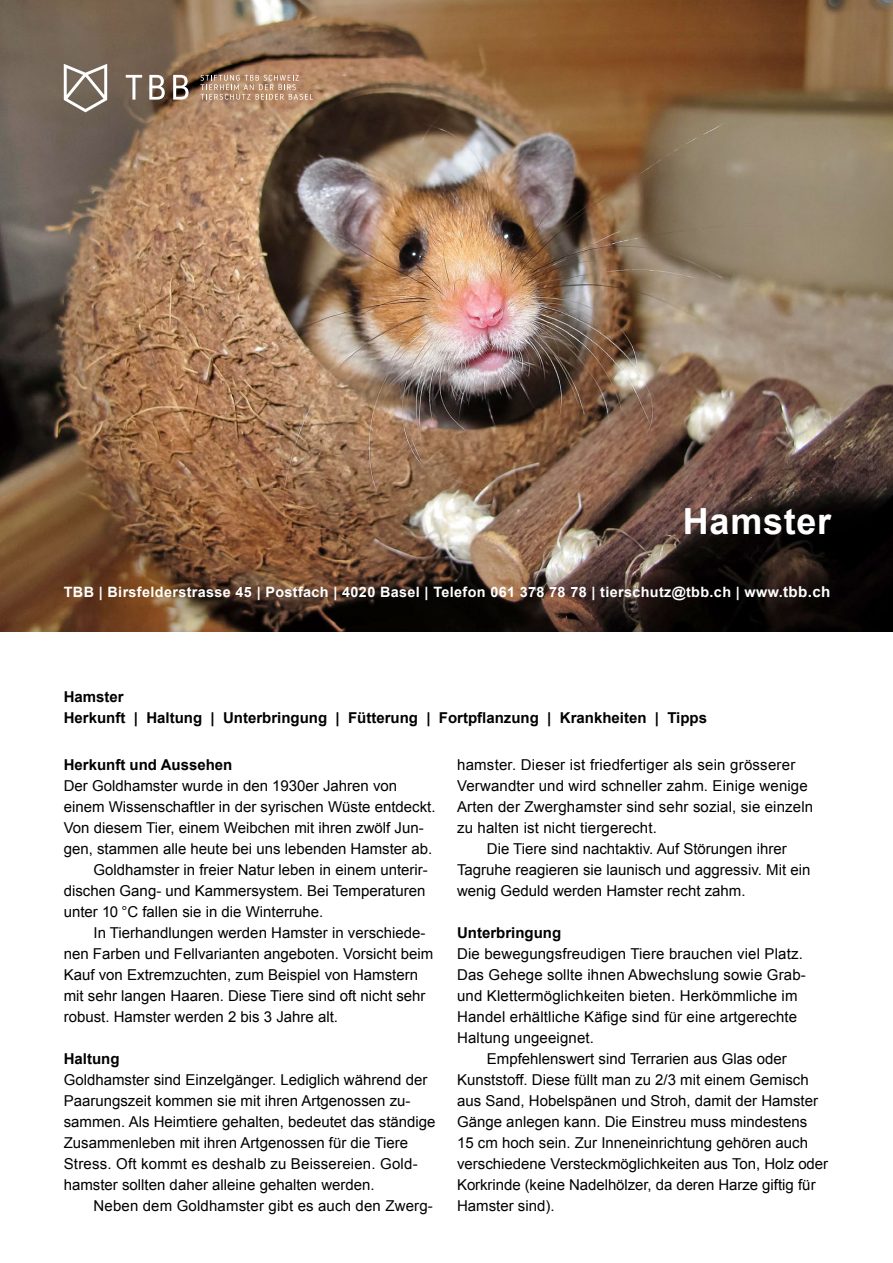
<style>
.page{position:relative;width:893px;height:1263px;background:#fff}
.page>*{position:absolute;margin:0;border:0;box-sizing:border-box;transform-origin:0 0}
.t1{font:700 36px "Arial";letter-spacing:.02em;color:#fff}
.t2{font:15px/21px "Arial";color:#000}
.t3{font:700 15px/21px "Arial";color:#000}
.t4{font:700 14.25px "Arial";letter-spacing:.025em;color:#fff}
.s1{font-size:15px}
</style>
<div class="page">
<img style="left:0;top:0;width:893px;height:631px">
<svg style="left:200px;top:75px;width:113px;height:25px;background:#ba987d"></svg>
<svg style="left:126px;top:75px;width:16px;height:25px"></svg>
<svg style="left:149px;top:75px;width:16px;height:25px"></svg>
<svg style="left:173px;top:75px;width:16px;height:25px"></svg>
<svg style="left:64px;top:64px;width:43px;height:48px"></svg>
<h1 class="t1" style="left:683px;top:498px;width:150px">Hamster</h1>
<p class="t4" style="left:64px;top:583px;width:768px">TBB | Birsfelderstrasse 45 | Postfach | 4020 Basel | Telefon 061 378 78 78 | tierschutz@tbb.ch | www.<span class="s1">tbb.ch</span></p>
<p class="t3" style="left:64px;top:687px;width:645px">Hamster<br>Herkunft | Haltung | Unterbringung | Fütterung | Fortpflanzung | Krankheiten | Tipps</p>
<p class="t3" style="left:64px;top:755px;width:170px">Herkunft und Aussehen</p>
<p class="t2" style="left:64px;top:775px;width:335px">Der Goldhamster wurde in den 1930er Jahren von</p>
<p class="t2" style="left:64px;top:796px;width:373px">einem Wissenschaftler in der syrischen Wüste entdeckt.</p>
<p class="t2" style="left:64px;top:817px;width:361px">Von diesem Tier, einem Weibchen mit ihren zwölf Jun-</p>
<p class="t2" style="left:64px;top:838px;width:370px">gen, stammen alle heute bei uns lebenden Hamster ab.</p>
<p class="t2" style="left:94px;top:859px;width:336px">Goldhamster in freier Natur leben in einem unterir-</p>
<p class="t2" style="left:64px;top:880px;width:363px">dischen Gang- und Kammersystem. Bei Temperaturen</p>
<p class="t2" style="left:64px;top:901px;width:261px">unter 10 °C fallen sie in die Winterruhe.</p>
<p class="t2" style="left:94px;top:922px;width:333px">In Tierhandlungen werden Hamster in verschiede-</p>
<p class="t2" style="left:64px;top:943px;width:371px">nen Farben und Fellvarianten angeboten. Vorsicht beim</p>
<p class="t2" style="left:64px;top:964px;width:356px">Kauf von Extremzuchten, zum Beispiel von Hamstern</p>
<p class="t2" style="left:64px;top:985px;width:363px">mit sehr langen Haaren. Diese Tiere sind oft nicht sehr</p>
<p class="t2" style="left:64px;top:1006px;width:276px">robust. Hamster werden 2 bis 3 Jahre alt.</p>
<p class="t3" style="left:64px;top:1049px;width:57px">Haltung</p>
<p class="t2" style="left:64px;top:1069px;width:373px">Goldhamster sind Einzelgänger. Lediglich während der Paarungszeit kommen sie mit ihren Artgenossen zu&shy;sammen. Als Heimtiere gehalten, bedeutet das ständige Zusammenleben mit ihren Artgenossen für die Tiere Stress. Oft kommt es deshalb zu Beissereien. Gold&shy;hamster sollten daher alleine gehalten werden.</p>
<p class="t2" style="left:94px;top:1195px;width:340px">Neben dem Goldhamster gibt es auch den Zwerg-</p>
<p class="t2" style="left:457px;top:754px;width:340px">hamster. Dieser ist friedfertiger als sein grösserer</p>
<p class="t2" style="left:457px;top:775px;width:352px">Verwandter und wird schneller zahm. Einige wenige</p>
<p class="t2" style="left:457px;top:796px;width:358px">Arten der Zwerghamster sind sehr sozial, sie einzeln</p>
<p class="t2" style="left:457px;top:817px;width:201px">zu halten ist nicht tiergerecht.</p>
<p class="t2" style="left:487px;top:838px;width:301px">Die Tiere sind nachtaktiv. Auf Störungen ihrer</p>
<p class="t2" style="left:457px;top:859px;width:355px">Tagruhe reagieren sie launisch und aggressiv. Mit ein</p>
<p class="t2" style="left:457px;top:880px;width:290px">wenig Geduld werden Hamster recht zahm.</p>
<p class="t3" style="left:457px;top:923px;width:106px">Unterbringung</p>
<p class="t2" style="left:457px;top:943px;width:350px">Die bewegungsfreudigen Tiere brauchen viel Platz.<br>Das Gehege sollte ihnen Abwechslung sowie Grab&shy;und Klettermöglichkeiten bieten. Herkömmliche im Handel erhältliche Käfige sind für eine artgerechte Haltung ungeeignet.</p>
<p class="t2" style="left:457px;top:1048px;width:372px;text-indent:30px">Empfehlenswert sind Terrarien aus Glas oder Kunststoff. Diese füllt man zu 2/3 mit einem Gemisch aus Sand, Hobelspänen und Stroh, damit der Hamster Gänge anlegen kann. Die Einstreu muss mindestens<br>15 cm hoch sein. Zur Inneneinrichtung gehören auch verschiedene Versteckmöglichkeiten aus Ton, Holz oder Korkrinde (keine Nadelhölzer, da deren Harze giftig für Hamster sind).</p>
</div>
